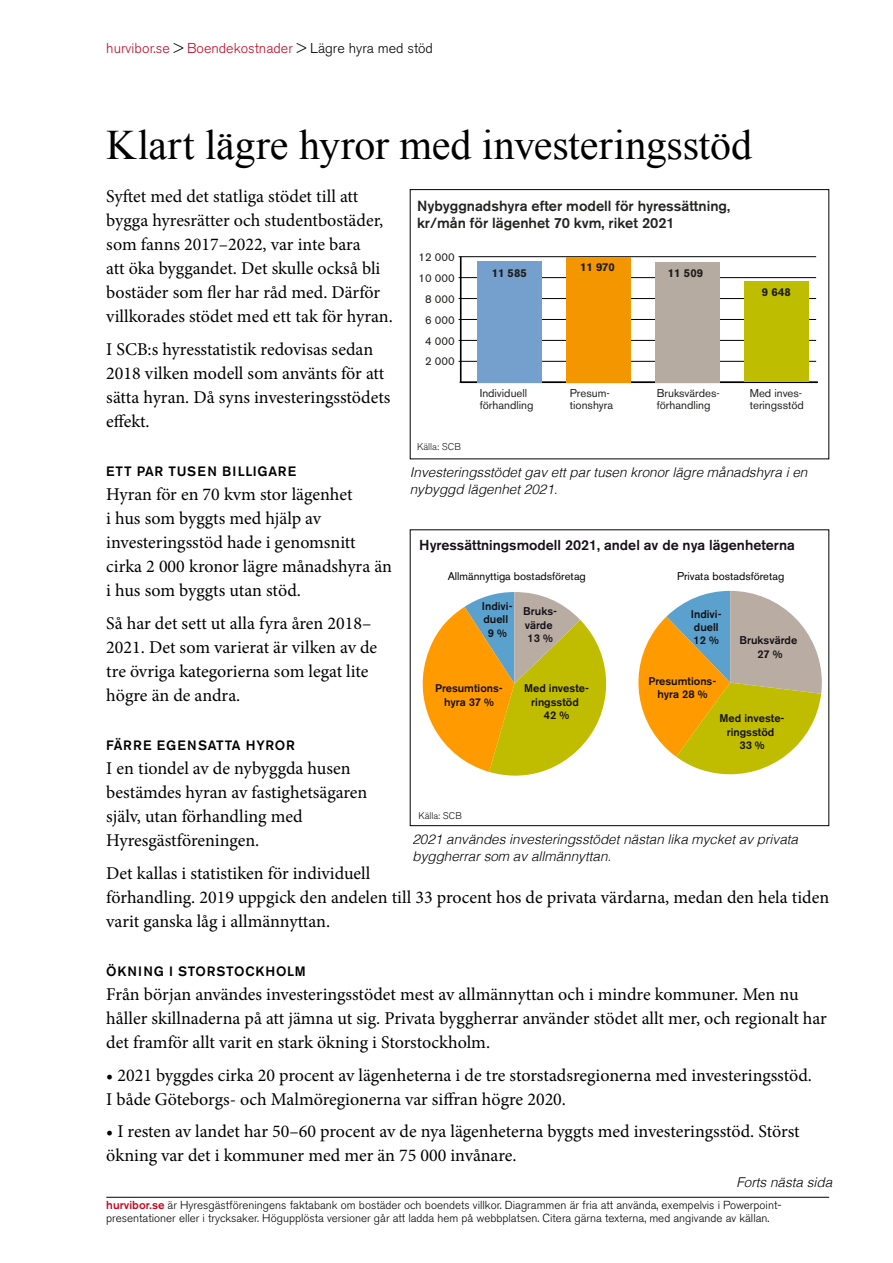
<style>
.page{position:relative;width:893px;height:1263px;background:#fff}
.page>*{position:absolute;margin:0;border:0;box-sizing:border-box;transform-origin:0 0}
.t1{font:42px "Times New Roman";letter-spacing:-.005em;color:#000}
.t2{font:18px/24px "Minion Pro";color:#000}
.t3{font:500 14.55px/17.5px "Akzidenz Grotesk BE";color:#222221}
.t4{font:500 14.4px "Akzidenz Grotesk BE";color:#141015}
.t5{font:300 14.25px "Akzidenz Grotesk BE";color:#c10a27}
.t6{font:italic 300 13.5px/16.5px "Helvetica";color:#000}
.t7{font:500 13.5px "Akzidenz Grotesk BE";letter-spacing:.055em;color:#000}
.t8{font:300 11.55px/13.5px "Akzidenz Grotesk BE";color:#000}
.t9{font:11.4px/12.1px "Akzidenz Grotesk BE";color:#222221}
.t10{font:11.4px "Akzidenz Grotesk BE";color:#1d1d1b}
.t11{font:700 11.4px "Akzidenz Grotesk BE";color:#1d1d1b}
.t12{font:500 11.1px/13.4px "Akzidenz Grotesk BE";color:#141015;text-align:center}
.t13{font:11.1px "Akzidenz Grotesk BE";color:#000}
.t14{font:300 9.75px "Akzidenz Grotesk BE";color:#1d1d1b}
.t15{font:300 9.6px "Akzidenz Grotesk BE";color:#141015}
.s1{color:#000}
.s2{font-weight:500;color:#c10a27}
</style>
<div class="page">
<hr style="left:106px;top:1197px;width:723px;height:1px;background:#000">
<hr style="left:459px;top:382px;width:358px;height:1px;background:#000">
<hr style="left:460px;top:257px;width:2px;height:125px;background:#000">
<hr style="left:460px;top:381px;width:358px;height:2px;background:#000">
<hr style="left:459px;top:361px;width:357px;height:1px;background:#000">
<hr style="left:459px;top:340px;width:357px;height:1px;background:#000">
<hr style="left:459px;top:319px;width:357px;height:1px;background:#000">
<hr style="left:459px;top:298px;width:357px;height:1px;background:#000">
<hr style="left:459px;top:277px;width:357px;height:1px;background:#000">
<hr style="left:459px;top:256px;width:357px;height:1px;background:#000">
<div style="left:477px;top:261px;width:64px;height:121px;background:#75a0ce"></div>
<div style="left:566px;top:257px;width:64px;height:125px;background:#f49600"></div>
<div style="left:655px;top:262px;width:64px;height:120px;background:#b5aba1"></div>
<div style="left:744px;top:281px;width:64px;height:101px;background:#bebd00"></div>
<div style="left:410px;top:189px;width:419px;height:270px;border:1px solid #000"></div>
<svg style="left:422px;top:592px;width:185px;height:184px"></svg>
<svg style="left:638px;top:591px;width:184px;height:184px"></svg>
<p class="t5" style="left:106px;top:40px;width:328px">hurvibor.se <span class="s1">&gt;</span> Boendekostnader <span class="s1">&gt; Lägre hyra med stöd</span></p>
<h1 class="t1" style="left:106px;top:117px;width:647px">Klart lägre hyror med investeringsstöd</h1>
<p class="t2" style="left:106px;top:185px;width:288px">Syftet med det statliga stödet till att bygga hyresrätter och studentbostäder, som fanns 2017–2022, var inte bara<br>att öka byggandet. Det skulle också bli bostäder som fler har råd med. Därför villkorades stödet med ett tak för hyran.</p>
<p class="t2" style="left:106px;top:337px;width:286px">I SCB:s hyresstatistik redovisas sedan<br>2018 vilken modell som använts för att sätta hyran. Då syns investeringsstödets effekt.</p>
<p class="t7" style="left:106px;top:463px;width:191px">ETT PAR TUSEN BILLIGARE</p>
<p class="t2" style="left:106px;top:483px;width:287px">Hyran för en 70 kvm stor lägenhet<br>i hus som byggts med hjälp av investeringsstöd hade i genomsnitt cirka 2 000 kronor lägre månadshyra än i hus som byggts utan stöd.</p>
<p class="t2" style="left:106px;top:611px;width:272px">Så har det sett ut alla fyra åren 2018–<br>2021. Det som varierat är vilken av de tre övriga kategorierna som legat lite högre än de andra.</p>
<p class="t7" style="left:106px;top:737px;width:190px">FÄRRE EGENSATTA HYROR</p>
<p class="t2" style="left:106px;top:757px;width:263px">I en tiondel av de nybyggda husen bestämdes hyran av fastighetsägaren själv, utan förhandling med<br>Hyresgästföreningen.</p>
<p class="t2" style="left:106px;top:861px;width:724px">Det kallas i statistiken för individuell<br>förhandling. 2019 uppgick den andelen till 33 procent hos de privata värdarna, medan den hela tiden varit ganska låg i allmännyttan.</p>
<p class="t7" style="left:106px;top:963px;width:201px">ÖKNING I STORSTOCKHOLM</p>
<p class="t2" style="left:106px;top:983px;width:722px">Från början användes investeringsstödet mest av allmännyttan och i mindre kommuner. Men nu håller skillnaderna på att jämna ut sig. Privata byggherrar använder stödet allt mer, och regionalt har det framför allt varit en stark ökning i Storstockholm.</p>
<p class="t2" style="left:106px;top:1063px;width:707px">• 2021 byggdes cirka 20 procent av lägenheterna i de tre storstadsregionerna med investeringsstöd.<br>I både Göteborgs- och Malmöregionerna var siffran högre 2020.</p>
<p class="t2" style="left:106px;top:1120px;width:695px">• I resten av landet har 50–60 procent av de nya lägenheterna byggts med investeringsstöd. Störst ökning var det i kommuner med mer än 75 000 invånare.</p>
<p class="t6" style="left:736px;top:1173px;width:98px">Forts nästa sida</p>
<p class="t3" style="left:417px;top:197px;width:315px">Nybyggnadshyra efter modell för hyressättning, kr/mån för lägenhet 70 kvm, riket 2021</p>
<p class="t10" style="left:419px;top:250px;width:38px">12 000</p>
<p class="t11" style="left:580px;top:260px;width:36px">11 970</p>
<p class="t11" style="left:668px;top:267px;width:37px">11 509</p>
<p class="t11" style="left:492px;top:267px;width:37px">11 585</p>
<p class="t10" style="left:419px;top:271px;width:38px">10 000</p>
<p class="t11" style="left:762px;top:285px;width:31px">9 648</p>
<p class="t10" style="left:425px;top:292px;width:31px">8 000</p>
<p class="t10" style="left:425px;top:313px;width:31px">6 000</p>
<p class="t10" style="left:425px;top:334px;width:31px">4 000</p>
<p class="t10" style="left:425px;top:355px;width:31px">2 000</p>
<p class="t9" style="left:480px;top:387px;width:55px">Individuell förhandling</p>
<p class="t9" style="left:570px;top:387px;width:45px">Presum&shy;tionshyra</p>
<p class="t9" style="left:657px;top:387px;width:65px">Bruksvärdes&shy;förhandling</p>
<p class="t9" style="left:750px;top:387px;width:56px">Med inves&shy;teringsstöd</p>
<p class="t14" style="left:417px;top:441px;width:45px">Källa: SCB</p>
<p class="t6" style="left:410px;top:464px;width:399px">Investeringsstödet gav ett par tusen kronor lägre månadshyra i en nybyggd lägenhet 2021.</p>
<p class="t4" style="left:419px;top:537px;width:377px">Hyressättningsmodell 2021, andel av de nya lägenheterna</p>
<p class="t13" style="left:448px;top:570px;width:140px">Allmännyttiga bostadsföretag</p>
<p class="t13" style="left:677px;top:570px;width:109px">Privata bostadsföretag</p>
<p class="t12" style="left:482px;top:599px;width:32px">Indivi&shy;duell<br>9 %</p>
<p class="t12" style="left:523px;top:605px;width:35px;text-align:left">Bruks&shy;värde<br>13 %</p>
<p class="t12" style="left:691px;top:607px;width:32px;text-align:left">Indivi&shy;duell<br>12 %</p>
<p class="t12" style="left:739px;top:633px;width:59px">Bruksvärde<br>27 %</p>
<p class="t12" style="left:648px;top:674px;width:69px">Presumtions&shy;hyra 28 %</p>
<p class="t12" style="left:435px;top:682px;width:69px">Presumtions&shy;hyra 37 %</p>
<p class="t12" style="left:524px;top:682px;width:66px">Med investe&shy;ringsstöd<br>42 %</p>
<p class="t12" style="left:719px;top:712px;width:66px">Med investe&shy;ringsstöd<br>33 %</p>
<p class="t15" style="left:418px;top:811px;width:45px">Källa: SCB</p>
<p class="t6" style="left:412px;top:830px;width:387px">2021 användes investeringsstödet nästan lika mycket av privata byggherrar som av allmännyttan.</p>
<p class="t8" style="left:106px;top:1198px;width:677px"><span class="s2">hurvibor.se</span> är Hyresgästföreningens faktabank om bostäder och boendets villkor. Diagrammen är fria att använda, exempelvis i Powerpoint&shy;presentationer eller i trycksaker. Högupplösta versioner går att ladda hem på webbplatsen. Citera gärna texterna, med angivande av källan.</p>
</div>
